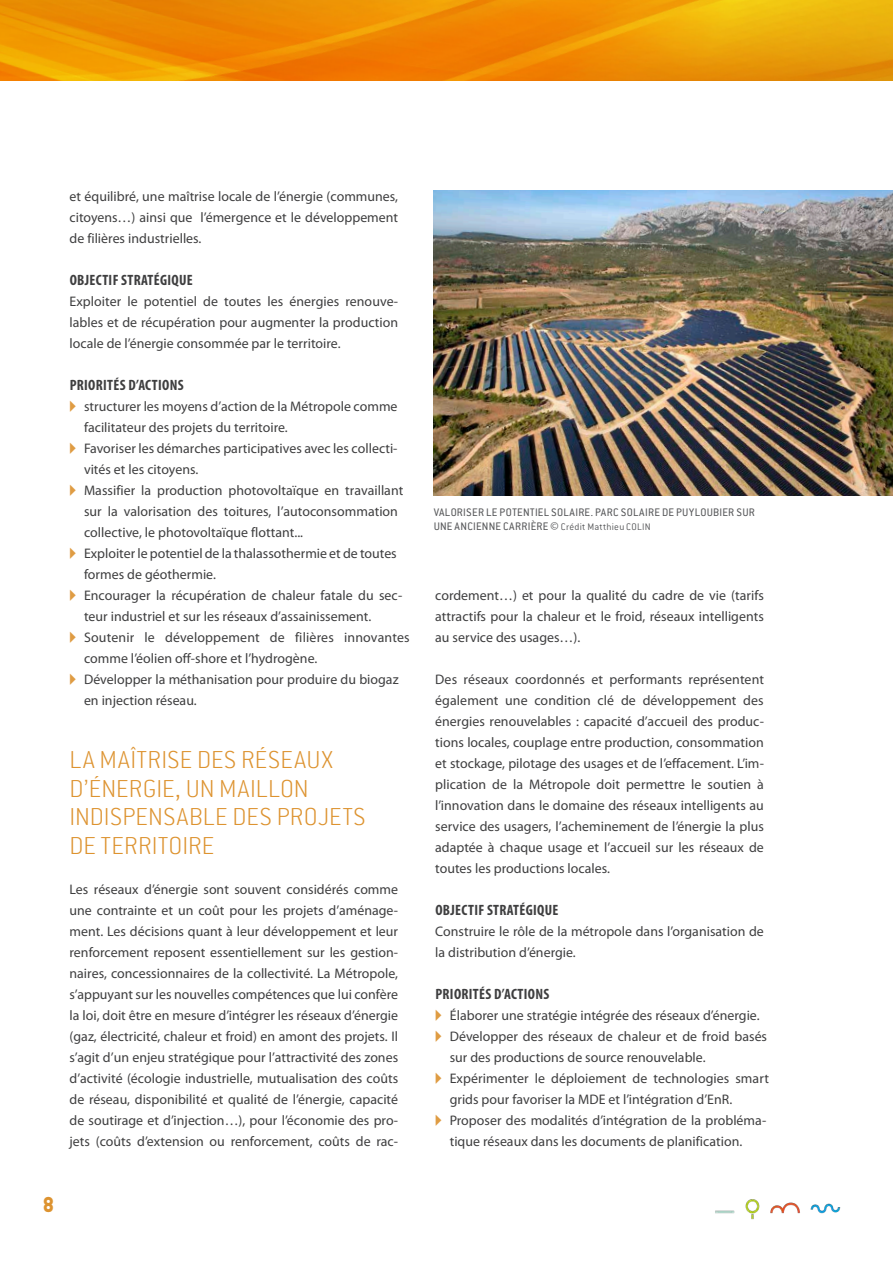
<style>
.page{position:relative;width:893px;height:1263px;background:#fff}
.page>*{position:absolute;margin:0;border:0;box-sizing:border-box;transform-origin:0 0}
.Intertitre_1{font:200 27px/28.5px "Conduit ITC Std";letter-spacing:.01em;color:#dd9330}
.t1{font:900 21px "Lovelo";color:#dd9330}
.Intertitre_énumérati{font:700 condensed 15px "Myriad Pro";letter-spacing:.02em;color:#3e3e3f}
.Texte_courant{font:13.8px/21px "Myriad Pro";color:#3e3e3f}
.Légende{font:12px/13.5px "Conduit ITC Std";letter-spacing:.025em;color:#57585a}
.s1{color:#df9c43}
.s2{font-family:"Myriad Pro";font-stretch:condensed}
.s3{font-weight:300;font-size:10.5px}
</style>
<div class="page">
<img style="left:715px;top:1199px;width:126px;height:21px">
<img style="left:433px;top:191px;width:459px;height:304px">
<img style="left:0;top:0;width:893px;height:81px">
<p class="Texte_courant" style="left:70px;top:186px;width:330px;text-align:justify">et équilibré, une maîtrise locale de l’énergie (communes, citoyens…) ainsi que l’émergence et le développement de filières industrielles.</p>
<p class="Intertitre_énumérati" style="left:70px;top:271px;width:125px">OBJECTIF STRATÉGIQUE</p>
<p class="Texte_courant" style="left:70px;top:291px;width:330px;text-align:justify">Exploiter le potentiel de toutes les énergies renouve&shy;lables et de récupération pour augmenter la production locale de l’énergie consommée par le territoire.</p>
<p class="Intertitre_énumérati" style="left:70px;top:376px;width:116px">PRIORITÉS D’ACTIONS</p>
<p class="Texte_courant" style="left:84px;top:396px;width:315px;text-indent:-14px"><span class="s1">◆</span> structurer les moyens d’action de la Métropole comme facilitateur des projets du territoire.</p>
<p class="Texte_courant" style="left:84px;top:438px;width:315px;text-indent:-14px"><span class="s1">◆</span> Favoriser les démarches participatives avec les collecti&shy;vités et les citoyens.</p>
<p class="Texte_courant" style="left:84px;top:480px;width:321px;text-indent:-14px"><span class="s1">◆</span> Massifier la production photovoltaïque en travaillant sur la valorisation des toitures, l’autoconsommation collective, le photovoltaïque flottant...</p>
<p class="Texte_courant" style="left:84px;top:543px;width:314px;text-indent:-14px"><span class="s1">◆</span> Exploiter le potentiel de la thalassothermie et de toutes formes de géothermie.</p>
<p class="Texte_courant" style="left:84px;top:585px;width:320px;text-indent:-14px"><span class="s1">◆</span> Encourager la récupération de chaleur fatale du sec&shy;teur industriel et sur les réseaux d’assainissement.</p>
<p class="Texte_courant" style="left:84px;top:627px;width:327px;text-indent:-14px"><span class="s1">◆</span> Soutenir le développement de filières innovantes comme l’éolien off-shore et l’hydrogène.</p>
<p class="Texte_courant" style="left:84px;top:669px;width:316px;text-indent:-14px"><span class="s1">◆</span> Développer la méthanisation pour produire du biogaz en injection réseau.</p>
<p class="Intertitre_1" style="left:70px;top:745px;width:298px">LA MAÎTRISE DES RÉSEAUX<br>D’ÉNERGIE, UN MAILLON<br>INDISPENSABLE DES PROJETS<br>DE TERRITOIRE</p>
<p class="Texte_courant" style="left:70px;top:879px;width:330px;text-align:justify">Les réseaux d’énergie sont souvent considérés comme une contrainte et un coût pour les projets d’aménage&shy;ment. Les décisions quant à leur développement et leur renforcement reposent essentiellement sur les gestion&shy;naires, concessionnaires de la collectivité. La Métropole, s’appuyant sur les nouvelles compétences que lui confère la loi, doit être en mesure d’intégrer les réseaux d’énergie (gaz, électricité, chaleur et froid) en amont des projets. Il s’agit d’un enjeu stratégique pour l’attractivité des zones d’activité (écologie industrielle, mutualisation des coûts de réseau, disponibilité et qualité de l’énergie, capacité de soutirage et d’injection…), pour l’économie des pro&shy;jets (coûts d’extension ou renforcement, coûts de rac-</p>
<h2 class="t1" style="left:43px;top:1191px;width:12px">8</h2>
<p class="Légende" style="left:434px;top:505px;width:323px">VALORISER LE POTENTIEL SOLAIRE. PARC SOLAIRE DE PUYLOUBIER SUR<br>UNE ANCIENNE CARRIÈRE <span class="s2">©</span> <span class="s3">Crédit Matthieu COLIN</span></p>
<p class="Texte_courant" style="left:435px;top:585px;width:330px;text-align:justify">cordement…) et pour la qualité du cadre de vie (tarifs attractifs pour la chaleur et le froid, réseaux intelligents au service des usages…).</p>
<p class="Texte_courant" style="left:435px;top:669px;width:330px;text-align:justify">Des réseaux coordonnés et performants représentent également une condition clé de développement des énergies renouvelables : capacité d’accueil des produc&shy;tions locales, couplage entre production, consommation et stockage, pilotage des usages et de l’effacement. L’im&shy;plication de la Métropole doit permettre le soutien à l’innovation dans le domaine des réseaux intelligents au service des usagers, l’acheminement de l’énergie la plus adaptée à chaque usage et l’accueil sur les réseaux de toutes les productions locales.</p>
<p class="Intertitre_énumérati" style="left:435px;top:901px;width:125px">OBJECTIF STRATÉGIQUE</p>
<p class="Texte_courant" style="left:435px;top:921px;width:330px">Construire le rôle de la métropole dans l’organisation de la distribution d’énergie.</p>
<p class="Intertitre_énumérati" style="left:435px;top:985px;width:116px">PRIORITÉS D’ACTIONS</p>
<p class="Texte_courant" style="left:435px;top:1005px;width:326px"><span class="s1">◆</span> Élaborer une stratégie intégrée des réseaux d’énergie.</p>
<p class="Texte_courant" style="left:450px;top:1026px;width:319px;text-indent:-14px"><span class="s1">◆</span> Développer des réseaux de chaleur et de froid basés sur des productions de source renouvelable.</p>
<p class="Texte_courant" style="left:450px;top:1068px;width:321px;text-indent:-14px"><span class="s1">◆</span> Expérimenter le déploiement de technologies smart grids pour favoriser la MDE et l’intégration d’EnR.</p>
<p class="Texte_courant" style="left:450px;top:1110px;width:318px;text-indent:-14px"><span class="s1">◆</span> Proposer des modalités d’intégration de la probléma&shy;tique réseaux dans les documents de planification.</p>
</div>
